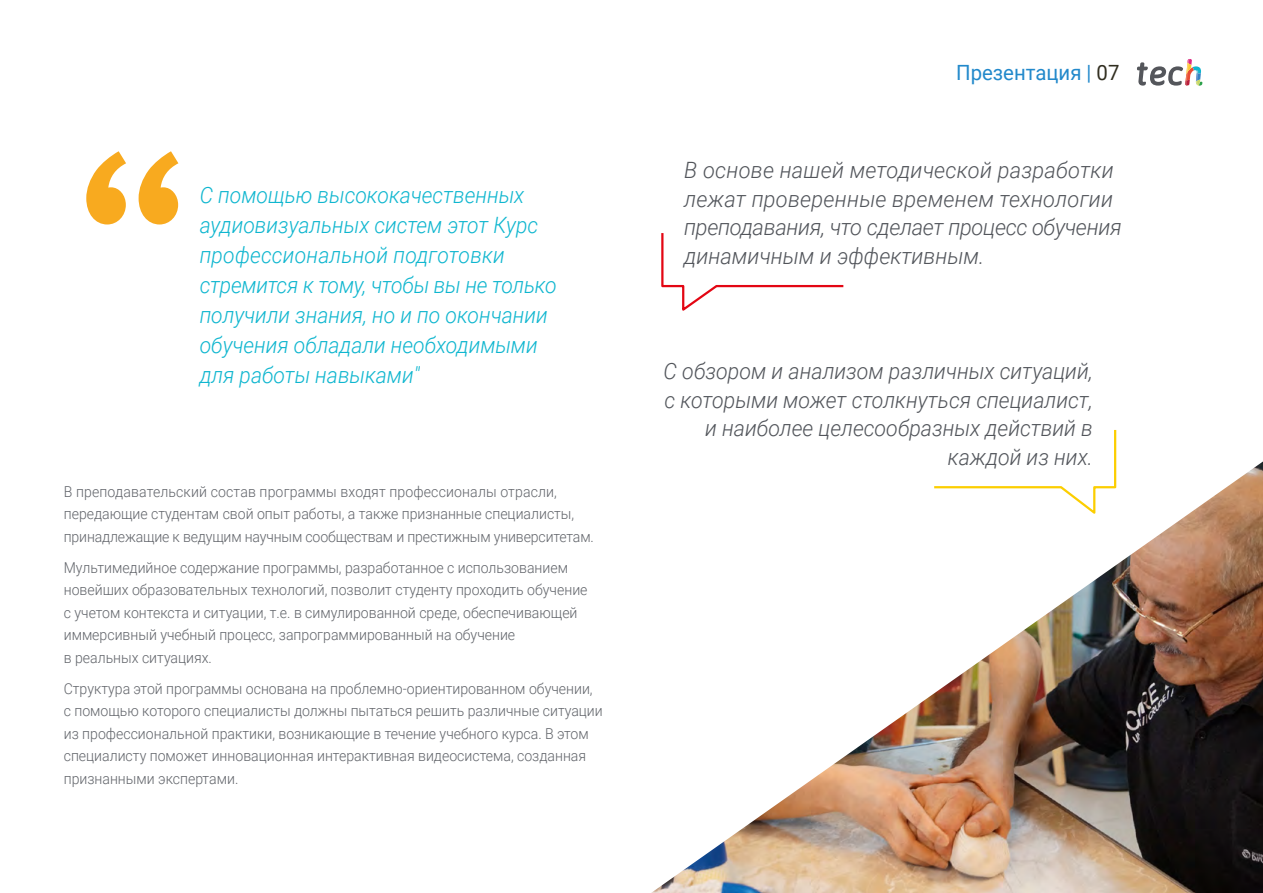
<style>
.page{position:relative;width:1263px;height:893px;background:#fff}
.page>*{position:absolute;margin:0;border:0;box-sizing:border-box;transform-origin:0 0}
.t1{font:italic 300 22.5px/30px "Roboto";color:#0fb6cf;scale:.94 1}
.t2{font:italic 300 22.5px/28.5px "Roboto";color:#52555b}
.t3{font:italic 300 22.5px/28.5px "Roboto";color:#52555b;text-align:right;scale:.95 1}
.t4{font:21px "Roboto";color:#2289cb}
.t5{font:300 15px/22.5px "Roboto";color:#61646a;scale:.94 1}
.s1{color:#312e20}
</style>
<div class="page">
<svg style="left:1114px;top:429px;width:3px;height:32px"></svg>
<svg style="left:661px;top:233px;width:183px;height:78px"></svg>
<img style="left:651px;top:461px;width:612px;height:432px">
<svg style="left:1137px;top:59px;width:65px;height:27px"></svg>
<svg style="left:86px;top:151px;width:92px;height:73px"></svg>
<h1 class="t1" style="left:200px;top:180px;width:381px">С помощью высококачественных аудиовизуальных систем этот Курс профессиональной подготовки стремится к тому, чтобы вы не только получили знания, но и по окончании обучения обладали необходимыми для работы навыками"</h1>
<p class="t5" style="left:64px;top:480px;width:565px">В преподавательский состав программы входят профессионалы отрасли, передающие студентам свой опыт работы, а также признанные специалисты, принадлежащие к ведущим научным сообществам и престижным университетам.</p>
<p class="t5" style="left:64px;top:556px;width:559px">Мультимедийное содержание программы, разработанное с использованием новейших образовательных технологий, позволит студенту проходить обучение с учетом контекста и ситуации, т.е. в симулированной среде, обеспечивающей иммерсивный учебный процесс, запрограммированный на обучение<br>в реальных ситуациях.</p>
<p class="t5" style="left:64px;top:677px;width:575px">Структура этой программы основана на проблемно-ориентированном обучении, с помощью которого специалисты должны пытаться решить различные ситуации из профессиональной практики, возникающие в течение учебного курса. В этом специалисту поможет инновационная интерактивная видеосистема, созданная признанными экспертами.</p>
<h2 class="t4" style="left:956px;top:57px;width:165px">Презентация | <span class="s1">07</span></h2>
<h1 class="t2" style="left:684px;top:155px;width:439px">В основе нашей методической разработки лежат проверенные временем технологии преподавания, что сделает процесс обучения динамичным и эффективным.</h1>
<h1 class="t3" style="left:664px;top:356px;width:453px">С обзором и анализом различных ситуаций, с которыми может столкнуться специалист, и наиболее целесообразных действий в каждой из них.</h1>
</div>
